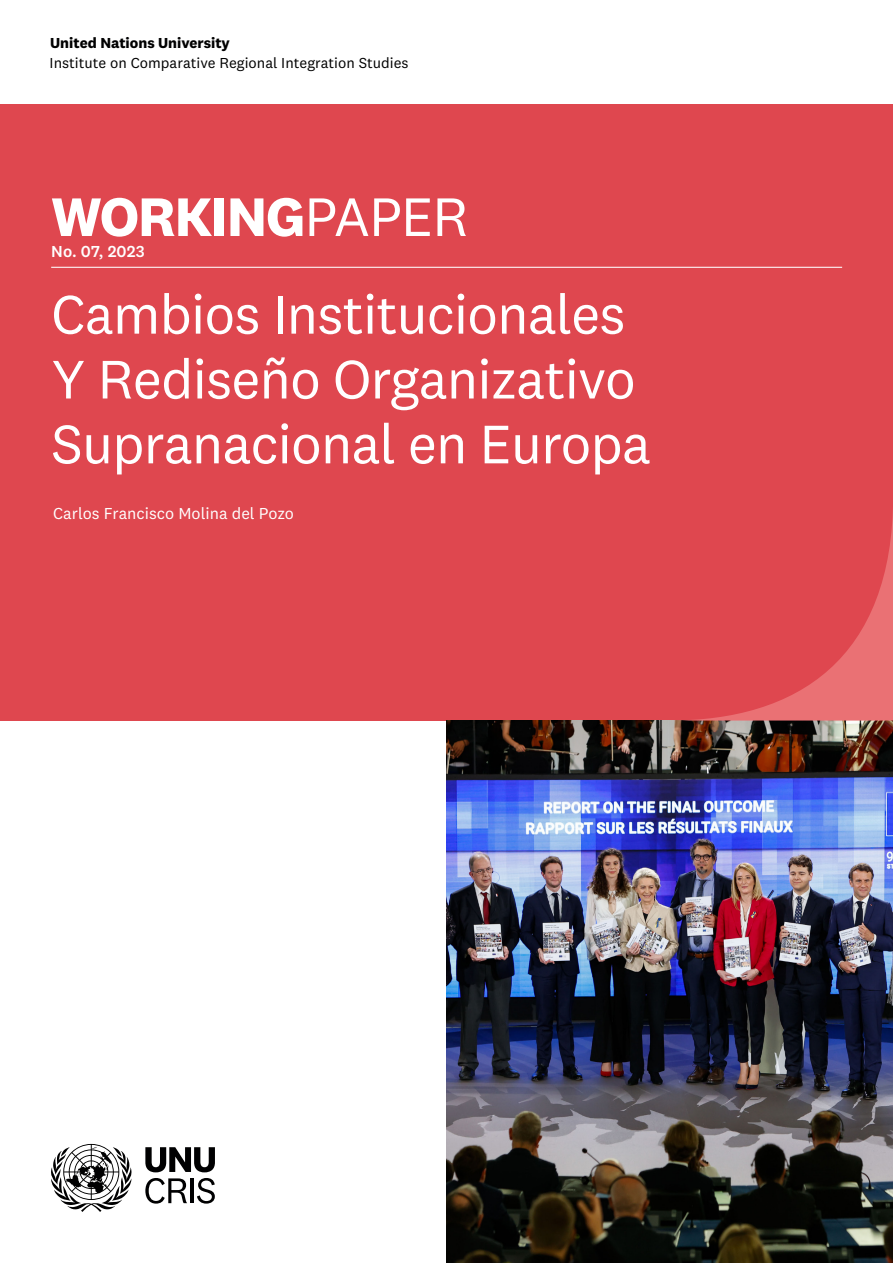
<style>
.page{position:relative;width:893px;height:1263px;background:#fff}
.page>*{position:absolute;margin:0;border:0;box-sizing:border-box;transform-origin:0 0}
.t1{font:56.25px/64.8px "National 2";letter-spacing:-.02em;color:#fff}
.t2{font:700 56.25px "National 2";letter-spacing:-.02em;color:#fff}
.Author{font:16.5px "National 2";color:#fff}
.t3{font:500 16.5px "National 2";letter-spacing:.01em;color:#fff}
.t4{font:15px "National 2";color:#000001}
.t5{font:700 15px "National 2";color:#000001}
.s1{font-weight:400}
</style>
<div class="page">
<svg style="left:51px;top:1144px;width:81px;height:68px"></svg>
<svg style="left:145px;top:1178px;width:42px;height:25px"></svg>
<hr style="left:191px;top:1178px;width:3px;height:25px;background:#000001">
<svg style="left:197px;top:1178px;width:18px;height:25px"></svg>
<svg style="left:145px;top:1147px;width:70px;height:25px"></svg>
<div style="left:0;top:104px;width:893px;height:616px;background:#df474f"></div>
<img style="left:447px;top:720px;width:446px;height:543px">
<svg style="left:694px;top:513px;width:199px;height:207px"></svg>
<hr style="left:51px;top:267px;width:791px;height:1px;background:#fff">
<p class="t5" style="left:50px;top:34px;width:181px">United Nations University</p>
<p class="t4" style="left:50px;top:53px;width:360px">Institute on Comparative Regional Integration Studies</p>
<p class="t2" style="left:51px;top:182px;width:419px">WORKING<span class="s1">PAPER</span></p>
<p class="t3" style="left:51px;top:241px;width:95px">No. 07, 2023</p>
<p class="t1" style="left:51px;top:281px;width:601px">Cambios Institucionales<br>Y Rediseño Organizativo<br>Supranacional en Europa</p>
<p class="Author" style="left:53px;top:503px;width:242px">Carlos Francisco Molina del Pozo</p>
</div>
